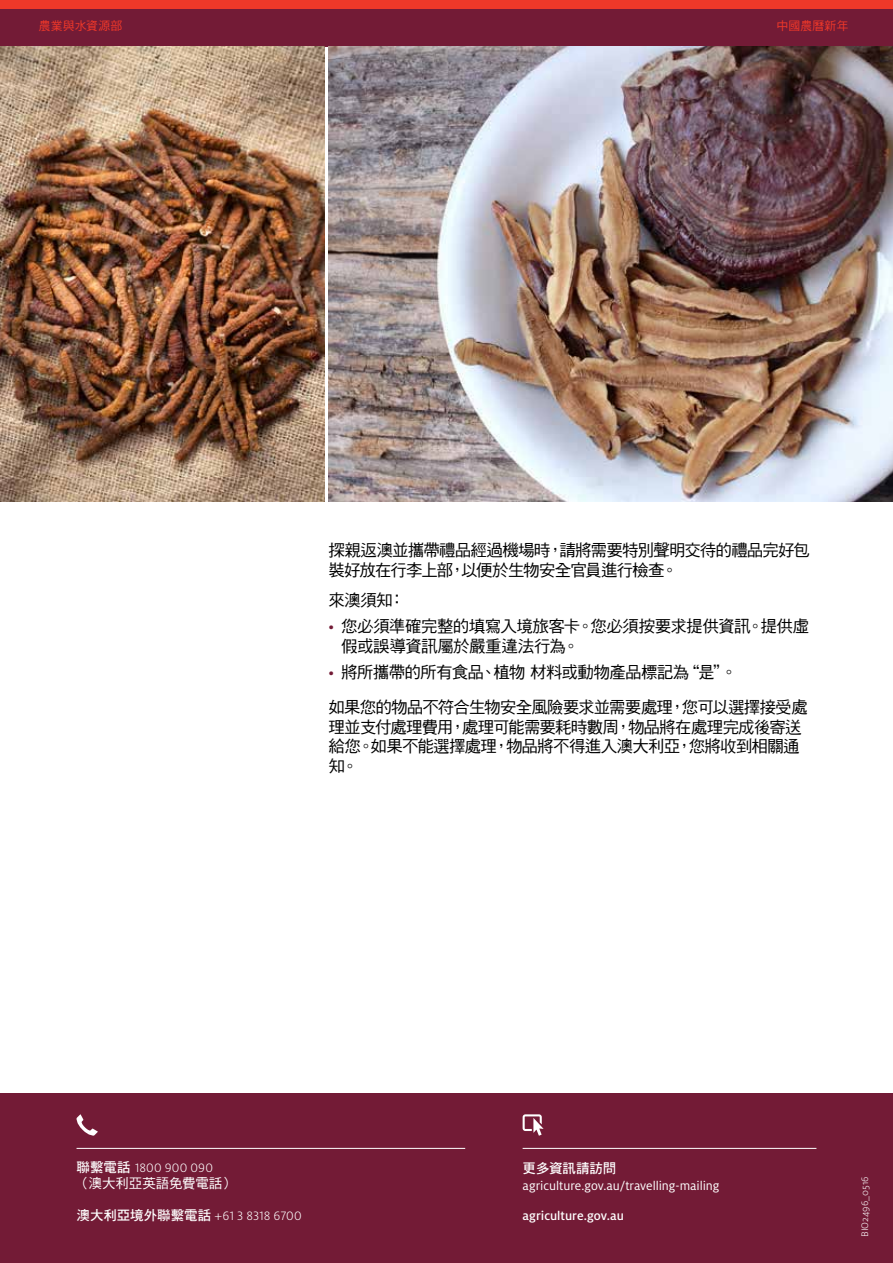
<style>
.page{position:relative;width:893px;height:1263px;background:#fff}
.page>*{position:absolute;margin:0;border:0;box-sizing:border-box;transform-origin:0 0}
.t1{font:16.5px/19.8px "DF Hei Std W5";letter-spacing:-.045em;color:#000}
.t2{font:13.5px "Milo Pro";letter-spacing:-.005em;color:#fff}
.t3{font:300 13.5px "Milo Pro";letter-spacing:.015em;color:#fff}
.t4{font:500 13.5px "Milo Pro";color:#fff}
.t5{font:13.5px "DF Hei Std W5";letter-spacing:-.01em;color:#fff}
.t6{font:13.5px "DF Hei Std W7";color:#fff}
.t7{font:12px "DF Hei Std W5";letter-spacing:-.005em;color:#ef3829}
.t8{font:300 10.5px "Milo Pro";color:#fff}
.s1{font-family:"Cambria";font-size:12.75px;color:#731b36}
.s2{font-family:"DF Hei Std W7";font-weight:400}
</style>
<div class="page">
<div style="left:0;top:1094px;width:893px;height:169px;background:#731b36"></div>
<hr style="left:77px;top:1148px;width:388px;height:1px;background:#fff">
<svg style="left:76px;top:1114px;width:22px;height:22px"></svg>
<hr style="left:523px;top:1148px;width:293px;height:1px;background:#fff">
<svg style="left:523px;top:1114px;width:20px;height:22px"></svg>
<div style="left:0;top:9px;width:893px;height:38px;background:#731b36"></div>
<div style="left:0;top:0;width:893px;height:9px;background:#ef3829"></div>
<img style="left:329px;top:47px;width:564px;height:455px">
<img style="left:0;top:47px;width:325px;height:455px">
<p class="t7" style="left:39px;top:20px;width:85px">農業與水資源部</p>
<p class="t7" style="left:777px;top:20px;width:73px">中國農曆新年</p>
<p class="t1" style="left:328px;top:540px;width:483px">探親返澳並攜帶禮品經過機場時，請將需要特別聲明交待的禮品完好包裝好放在行李上部，以便於生物安全官員進行檢查。</p>
<p class="t1" style="left:328px;top:590px;width:78px">來澳須知：</p>
<p class="t1" style="left:341px;top:616px;width:470px;text-indent:-13px"><span class="s1">•</span> 您必須準確完整的填寫入境旅客卡。您必須按要求提供資訊。提供虛假或誤導資訊屬於嚴重違法行為。</p>
<p class="t1" style="left:328px;top:655px;width:480px;line-height:34.7px"><span class="s1">•</span> 將所攜帶的所有食品、植物 材料或動物產品標記為“是”。<br>如果您的物品不符合生物安全風險要求並需要處理，您可以選擇接受處</p>
<p class="t1" style="left:328px;top:716px;width:475px">理並支付處理費用，處理可能需要耗時數周，物品將在處理完成後寄送給您。如果不能選擇處理，物品將不得進入澳大利亞，您將收到相關通知。</p>
<p class="t3" style="left:77px;top:1160px;width:138px"><span class="s2">聯繫電話</span> 1800 900 090</p>
<p class="t5" style="left:77px;top:1176px;width:159px">（澳大利亞英語免費電話）</p>
<p class="t3" style="left:77px;top:1209px;width:227px"><span class="s2">澳大利亞境外聯繫電話</span> +61 3 8318 6700</p>
<p class="t6" style="left:523px;top:1161px;width:95px">更多資訊請訪問</p>
<p class="t2" style="left:523px;top:1178px;width:198px">agriculture.gov.au/travelling-mailing</p>
<p class="t4" style="left:523px;top:1208px;width:103px">agriculture.gov.au</p>
<p class="t8" style="left:859px;top:1237px;width:62px;rotate:-90deg">BIO2496_0516</p>
</div>
